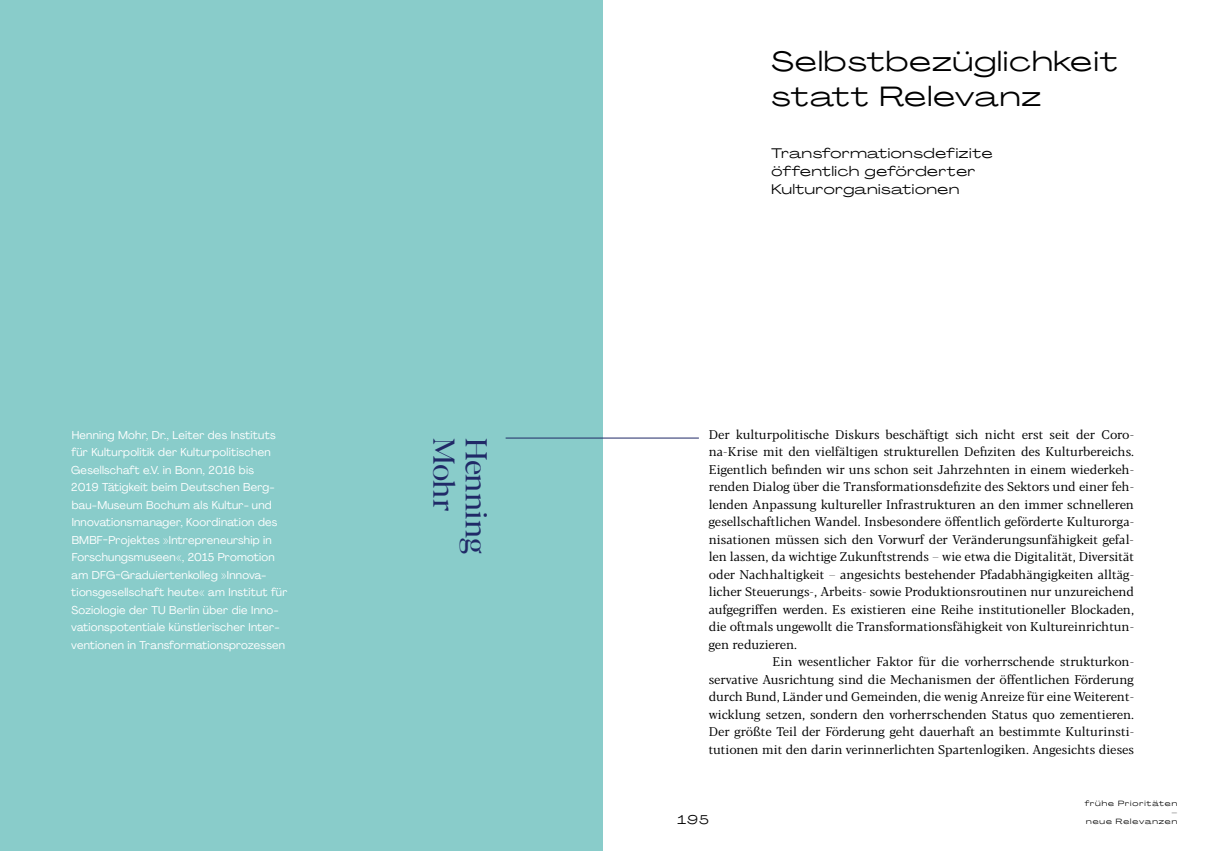
<style>
.page{position:relative;width:1205px;height:851px;background:#fff}
.page>*{position:absolute;margin:0;border:0;box-sizing:border-box;transform-origin:0 0}
.t1{font:30px "Blacker Display";color:#202967}
.t2{font:27.5px/35px "Agrandir Grand";letter-spacing:.05em;color:#000}
.t3{font:13.75px/17.5px "Agrandir Grand";letter-spacing:.05em;color:#000}
.t4{font:12.5px "Blacker Text";color:#000}
.t5{font:12.5px "Blacker Text";letter-spacing:-.02em;color:#000}
.t6{font:12.5px "Agrandir Grand";color:#000}
.t7{font:11.25px/17.5px "Agrandir";letter-spacing:.02em;color:#fff}
.t8{font:7.5px/9px "Agrandir Grand";letter-spacing:.125em;color:#000;text-align:right}
</style>
<div class="page">
<div style="left:0;top:0;width:602px;height:850px;background:#89ccca"></div>
<hr style="left:506px;top:438px;width:193px;height:1px;background:#202967">
<p class="t7" style="left:72px;top:426px;width:205px">Henning Mohr, Dr., Leiter des Instituts</p>
<p class="t7" style="left:71px;top:443px;width:218px">für Kulturpolitik der Kulturpolitischen Gesellschaft e.V. in Bonn, 2016 bis<br>2019 Tätigkeit beim Deutschen Berg&shy;bau-Museum Bochum als Kultur- und Innovationsmanager, Koordination des BMBF-Projektes »Intrepreneurship in Forschungsmuseen«, 2015 Promotion am DFG-Graduiertenkolleg »Innova&shy;tionsgesellschaft heute« am Institut für Soziologie der TU Berlin über die Inno&shy;vationspotentiale künstlerischer Inter&shy;ventionen in Transformationsprozessen</p>
<h1 class="t1" style="left:462px;top:438px;width:74px;rotate:90deg">Mohr</h1>
<h1 class="t1" style="left:495px;top:438px;width:117px;rotate:90deg">Henning</h1>
<h2 class="t2" style="left:771px;top:43px;width:347px">Selbstbezüglichkeit statt Relevanz</h2>
<p class="t3" style="left:771px;top:145px;width:223px">Transformationsdefizite öffentlich geförderter<br>Kulturorganisationen</p>
<p class="t4" style="left:709px;top:426px;width:427px">Der kulturpolitische Diskurs beschäftigt sich nicht erst seit der Coro-</p>
<p class="t4" style="left:709px;top:444px;width:427px">na-Krise mit den vielfältigen strukturellen Defiziten des Kulturbereichs.</p>
<p class="t4" style="left:709px;top:461px;width:427px">Eigentlich befinden wir uns schon seit Jahrzehnten in einem wiederkeh-</p>
<p class="t4" style="left:709px;top:479px;width:427px">renden Dialog über die Transformationsdefizite des Sektors und einer feh-</p>
<p class="t4" style="left:709px;top:496px;width:427px">lenden Anpassung kultureller Infrastrukturen an den immer schnelleren</p>
<p class="t4" style="left:709px;top:514px;width:427px">gesellschaftlichen Wandel. Insbesondere öffentlich geförderte Kulturorga-</p>
<p class="t4" style="left:709px;top:531px;width:427px">nisationen müssen sich den Vorwurf der Veränderungsunfähigkeit gefal-</p>
<p class="t4" style="left:709px;top:549px;width:427px">len lassen, da wichtige Zukunftstrends – wie etwa die Digitalität, Diversität</p>
<p class="t4" style="left:709px;top:566px;width:427px">oder Nachhaltigkeit – angesichts bestehender Pfadabhängigkeiten alltäg-</p>
<p class="t4" style="left:709px;top:584px;width:427px">licher Steuerungs-, Arbeits- sowie Produktionsroutinen nur unzureichend</p>
<p class="t5" style="left:709px;top:601px;width:427px">aufgegriffen werden. Es existieren eine Reihe institutioneller Blockaden,</p>
<p class="t4" style="left:709px;top:619px;width:427px">die oftmals ungewollt die Transformationsfähigkeit von Kultureinrichtun-</p>
<p class="t5" style="left:709px;top:636px;width:90px">gen reduzieren.</p>
<p class="t4" style="left:772px;top:654px;width:363px">Ein wesentlicher Faktor für die vorherrschende strukturkon-</p>
<p class="t4" style="left:709px;top:671px;width:427px">servative Ausrichtung sind die Mechanismen der öffentlichen Förderung</p>
<p class="t5" style="left:709px;top:689px;width:427px">durch Bund, Länder und Gemeinden, die wenig Anreize für eine Weiterent-</p>
<p class="t5" style="left:709px;top:706px;width:427px">wicklung setzen, sondern den vorherrschenden Status quo zementieren.</p>
<p class="t4" style="left:709px;top:724px;width:427px">Der größte Teil der Förderung geht dauerhaft an bestimmte Kulturinsti-</p>
<p class="t4" style="left:709px;top:741px;width:427px">tutionen mit den darin verinnerlichten Spartenlogiken. Angesichts dieses</p>
<p class="t6" style="left:677px;top:811px;width:33px">195</p>
<p class="t8" style="left:1084px;top:798px;width:94px">frühe Prioritäten –<br>neue Relevanzen</p>
</div>
